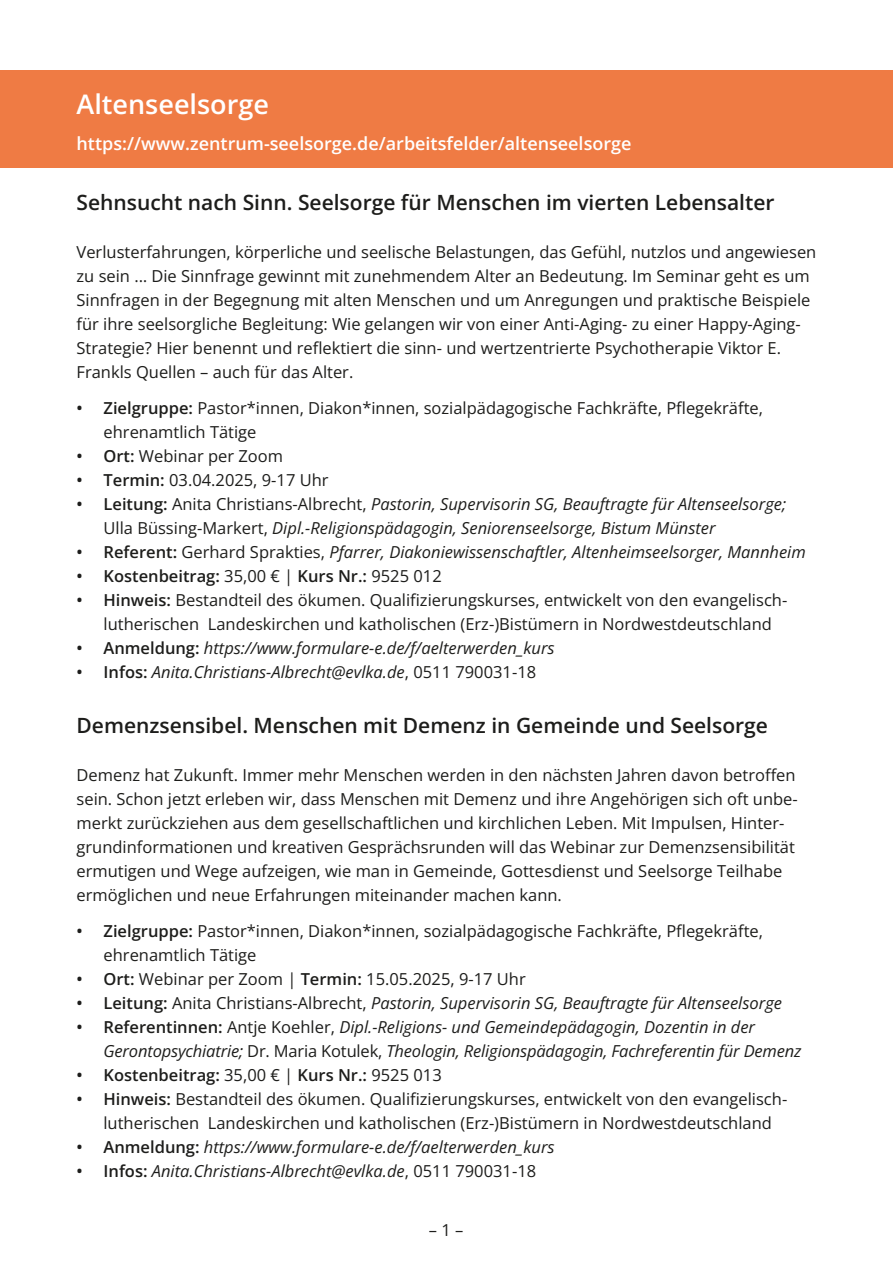
<style>
.page{position:relative;width:893px;height:1263px;background:#fff}
.page>*{position:absolute;margin:0;border:0;box-sizing:border-box;transform-origin:0 0}
.t1{font:600 27px "Open Sans";color:#fff}
.t2{font:600 21px "Open Sans";color:#1d1d1b}
.t3{font:600 18px "Open Sans";color:#fff}
.t4{font:16.5px/24px "Open Sans";color:#1d1d1b}
.t5{font:italic 16.5px/24px "Open Sans";color:#1d1d1b}
.t6{font:600 16.5px "Open Sans";color:#1d1d1b}
.s1{font-weight:600}
.s2{font-weight:600;font-style:normal}
.s3{font-style:normal}
.s4{font-weight:400}
</style>
<div class="page">
<div style="left:0;top:70px;width:893px;height:98px;background:#ef7b44"></div>
<h1 class="t1" style="left:77px;top:86px;width:194px">Altenseelsorge</h1>
<p class="t3" style="left:77px;top:131px;width:556px">https://www.zentrum-seelsorge.de/arbeitsfelder/altenseelsorge</p>
<p class="t2" style="left:77px;top:188px;width:700px">Sehnsucht nach Sinn. Seelsorge für Menschen im vierten Lebensalter</p>
<p class="t4" style="left:77px;top:239px;width:741px">Verlusterfahrungen, körperliche und seelische Belastungen, das Gefühl, nutzlos und angewiesen zu sein … Die Sinnfrage gewinnt mit zunehmendem Alter an Bedeutung. Im Seminar geht es um Sinnfragen in der Begegnung mit alten Menschen und um Anregungen und praktische Beispiele für ihre seelsorgliche Begleitung: Wie gelangen wir von einer Anti-Aging- zu einer Happy-Aging-Strategie? Hier benennt und reflektiert die sinn- und wertzentrierte Psychotherapie Viktor E.<br>Frankls Quellen – auch für das Alter.</p>
<p class="t4" style="left:104px;top:395px;width:661px;text-indent:-27px"><span class="s1">• Zielgruppe:</span> Pastor*innen, Diakon*innen, sozialpädagogische Fachkräfte, Pflegekräfte, ehrenamtlich Tätige</p>
<p class="t4" style="left:77px;top:443px;width:208px"><span class="s1">• Ort:</span> Webinar per Zoom</p>
<p class="t4" style="left:77px;top:467px;width:254px"><span class="s1">• Termin:</span> 03.04.2025, 9-17 Uhr</p>
<p class="t5" style="left:104px;top:491px;width:684px;text-indent:-27px"><span class="s2">• Leitung:</span> <span class="s3">Anita Christians-Albrecht,</span> Pastorin, Supervisorin SG, Beauftragte für Altenseelsorge;<br><span class="s3">Ulla Büssing-Markert,</span> Dipl.-Religionspädagogin, Seniorenseelsorge, Bistum Münster</p>
<p class="t5" style="left:77px;top:539px;width:731px"><span class="s2">• Referent:</span> <span class="s3">Gerhard Sprakties,</span> Pfarrer, Diakoniewissenschaftler, Altenheimseelsorger, Mannheim</p>
<p class="t6" style="left:77px;top:564px;width:367px">• Kostenbeitrag: <span class="s4">35,00 € |</span> Kurs Nr.: <span class="s4">9525 012</span></p>
<p class="t4" style="left:104px;top:587px;width:685px;text-indent:-27px"><span class="s1">• Hinweis:</span> Bestandteil des ökumen. Qualifizierungskurses, entwickelt von den evangelisch&shy;lutherischen Landeskirchen und katholischen (Erz-)Bistümern in Nordwestdeutschland</p>
<p class="t5" style="left:77px;top:635px;width:480px"><span class="s2">• Anmeldung:</span> https://www.formulare-e.de/f/aelterwerden_kurs</p>
<p class="t5" style="left:77px;top:659px;width:461px"><span class="s2">• Infos:</span> Anita.Christians-Albrecht@evlka.de<span class="s3">, 0511 790031-18</span></p>
<p class="t2" style="left:77px;top:711px;width:693px">Demenzsensibel. Menschen mit Demenz in Gemeinde und Seelsorge</p>
<p class="t4" style="left:77px;top:762px;width:723px">Demenz hat Zukunft. Immer mehr Menschen werden in den nächsten Jahren davon betroffen sein. Schon jetzt erleben wir, dass Menschen mit Demenz und ihre Angehörigen sich oft unbe&shy;merkt zurückziehen aus dem gesellschaftlichen und kirchlichen Leben. Mit Impulsen, Hinter&shy;grundinformationen und kreativen Gesprächsrunden will das Webinar zur Demenzsensibilität ermutigen und Wege aufzeigen, wie man in Gemeinde, Gottesdienst und Seelsorge Teilhabe ermöglichen und neue Erfahrungen miteinander machen kann.</p>
<p class="t4" style="left:104px;top:919px;width:661px;text-indent:-27px"><span class="s1">• Zielgruppe:</span> Pastor*innen, Diakon*innen, sozialpädagogische Fachkräfte, Pflegekräfte, ehrenamtlich Tätige</p>
<p class="t4" style="left:77px;top:967px;width:451px"><span class="s1">• Ort:</span> Webinar per Zoom | <span class="s1">Termin:</span> 15.05.2025, 9-17 Uhr</p>
<p class="t5" style="left:77px;top:990px;width:707px"><span class="s2">• Leitung:</span> <span class="s3">Anita Christians-Albrecht,</span> Pastorin, Supervisorin SG, Beauftragte für Altenseelsorge</p>
<p class="t5" style="left:103px;top:1014px;width:699px;text-indent:-27px"><span class="s2">• Referentinnen:</span> <span class="s3">Antje Koehler,</span> Dipl.-Religions- und Gemeindepädagogin, Dozentin in der<br>Gerontopsychiatrie; <span class="s3">Dr. Maria Kotulek,</span> Theologin, Religionspädagogin, Fachreferentin für Demenz</p>
<p class="t6" style="left:77px;top:1064px;width:367px">• Kostenbeitrag: <span class="s4">35,00 € |</span> Kurs Nr.: <span class="s4">9525 013</span></p>
<p class="t4" style="left:103px;top:1087px;width:685px;text-indent:-27px"><span class="s1">• Hinweis:</span> Bestandteil des ökumen. Qualifizierungskurses, entwickelt von den evangelisch&shy;lutherischen Landeskirchen und katholischen (Erz-)Bistümern in Nordwestdeutschland</p>
<p class="t5" style="left:76px;top:1134px;width:480px"><span class="s2">• Anmeldung:</span> https://www.formulare-e.de/f/aelterwerden_kurs</p>
<p class="t5" style="left:76px;top:1158px;width:461px"><span class="s2">• Infos:</span> Anita.Christians-Albrecht@evlka.de<span class="s3">, 0511 790031-18</span></p>
<p class="t4" style="left:429px;top:1217px;width:36px">– 1 –</p>
</div>
